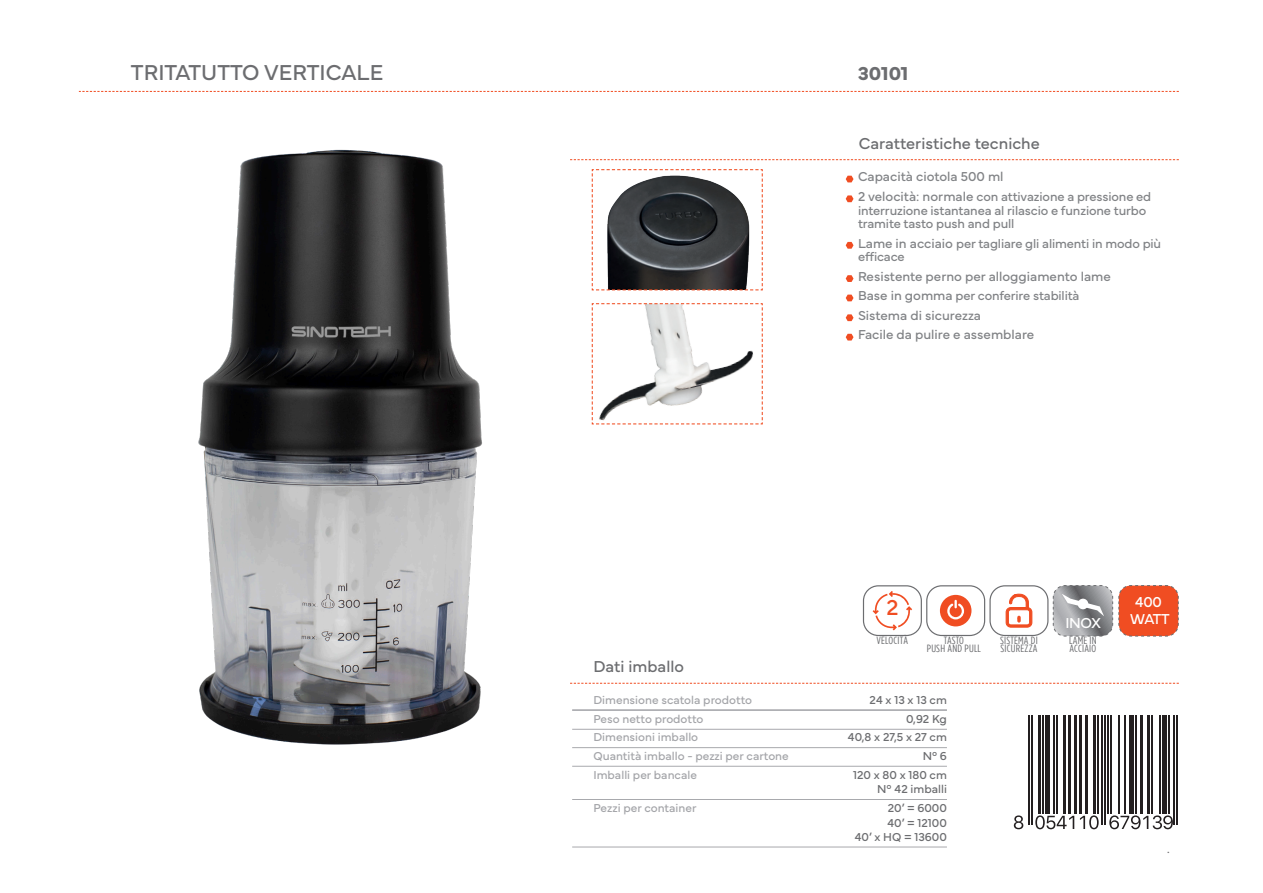
<style>
.page{position:relative;width:1263px;height:893px;background:#fff}
.page>*{position:absolute;margin:0;border:0;box-sizing:border-box;transform-origin:0 0}
.TITOLO{font:22.5px "Mundial";color:#6c6d70}
.t1{font:22.5px "Mundial";color:#f04d22}
.CODICE{font:700 19.5px "Mundial";letter-spacing:-.005em;color:#6c6d70}
.TITOLO_2{font:16.5px "Mundial";color:#6c6d70}
.N_W{font:15px "Mundial";letter-spacing:-.02em;color:#fff}
.Caratteristica1_2_3{font:13.5px "Mundial";color:#818386}
.Caratteristica1_2_3-2{font:13.05px/13.5px "Mundial";letter-spacing:-.01em;color:#818386}
.Caratteristiche_imballo{font:12px "Mundial";color:#a4a5a9}
.misure_imballo{font:12px "Mundial";color:#6c6d70}
.TITOLO_ICONA{font:10.5px "Gotham Condensed";letter-spacing:.02em;color:#6c6d70;scale:1.1 1}
.s1{font-size:13.5px}
</style>
<div class="page">
<svg style="left:79px;top:91px;width:1100px;height:1px"></svg>
<svg style="left:596px;top:683px;width:583px;height:1px"></svg>
<svg style="left:596px;top:159px;width:583px;height:1px"></svg>
<svg style="left:846px;top:195px;width:7px;height:7px"></svg>
<svg style="left:846px;top:275px;width:7px;height:7px"></svg>
<svg style="left:846px;top:314px;width:7px;height:7px"></svg>
<svg style="left:846px;top:334px;width:7px;height:7px"></svg>
<svg style="left:846px;top:295px;width:7px;height:6px"></svg>
<svg style="left:846px;top:242px;width:7px;height:7px"></svg>
<svg style="left:846px;top:176px;width:7px;height:6px"></svg>
<hr style="left:572px;top:710px;width:375px;height:1px;background:#a8a9ad">
<hr style="left:572px;top:729px;width:375px;height:1px;background:#a8a9ad">
<hr style="left:572px;top:747px;width:375px;height:1px;background:#a8a9ad">
<hr style="left:572px;top:766px;width:375px;height:1px;background:#a8a9ad">
<hr style="left:572px;top:799px;width:375px;height:1px;background:#a8a9ad">
<hr style="left:572px;top:847px;width:375px;height:1px;background:#a8a9ad">
<svg style="left:596px;top:169px;width:167px;height:122px"></svg>
<svg style="left:596px;top:303px;width:167px;height:122px"></svg>
<svg style="left:1052px;top:585px;width:127px;height:52px;background:#cb8574"></svg>
<div style="left:989px;top:585px;width:59px;height:51px;border:1px solid #6c6d70;border-radius:15px"></div>
<svg style="left:1005px;top:593px;width:28px;height:35px"></svg>
<div style="left:926px;top:585px;width:59px;height:51px;border:1px solid #6c6d70;border-radius:15px"></div>
<svg style="left:940px;top:595px;width:31px;height:31px"></svg>
<div style="left:863px;top:585px;width:59px;height:51px;border:1px solid #6c6d70;border-radius:15px"></div>
<svg style="left:873px;top:591px;width:39px;height:39px"></svg>
<svg style="left:1035px;top:815px;width:39px;height:14px"></svg>
<svg style="left:1080px;top:815px;width:19px;height:14px"></svg>
<svg style="left:1109px;top:815px;width:64px;height:14px"></svg>
<svg style="left:1014px;top:815px;width:9px;height:14px"></svg>
<hr style="left:1028px;top:715px;width:2px;height:109px;background:#231f20">
<hr style="left:1031px;top:715px;width:2px;height:109px;background:#231f20">
<hr style="left:1038px;top:715px;width:3px;height:99px;background:#231f20">
<hr style="left:1042px;top:715px;width:2px;height:99px;background:#231f20">
<hr style="left:1046px;top:715px;width:4px;height:99px;background:#231f20">
<hr style="left:1053px;top:715px;width:2px;height:99px;background:#231f20">
<hr style="left:1057px;top:715px;width:1px;height:99px;background:#231f20">
<hr style="left:1063px;top:715px;width:3px;height:99px;background:#231f20">
<hr style="left:1068px;top:715px;width:3px;height:99px;background:#231f20">
<hr style="left:1074px;top:715px;width:3px;height:99px;background:#231f20">
<hr style="left:1079px;top:715px;width:3px;height:99px;background:#231f20">
<hr style="left:1085px;top:715px;width:3px;height:99px;background:#231f20">
<hr style="left:1093px;top:715px;width:3px;height:99px;background:#231f20">
<hr style="left:1098px;top:715px;width:1px;height:99px;background:#231f20">
<hr style="left:1101px;top:715px;width:1px;height:109px;background:#231f20">
<hr style="left:1104px;top:715px;width:1px;height:109px;background:#231f20">
<hr style="left:1107px;top:715px;width:1px;height:99px;background:#231f20">
<hr style="left:1110px;top:715px;width:2px;height:99px;background:#231f20">
<hr style="left:1118px;top:715px;width:2px;height:99px;background:#231f20">
<hr style="left:1124px;top:715px;width:2px;height:99px;background:#231f20">
<div style="left:1129px;top:715px;width:5px;height:99px;background:#231f20"></div>
<hr style="left:1136px;top:715px;width:1px;height:99px;background:#231f20">
<hr style="left:1140px;top:715px;width:3px;height:99px;background:#231f20">
<hr style="left:1147px;top:715px;width:2px;height:99px;background:#231f20">
<hr style="left:1151px;top:715px;width:2px;height:99px;background:#231f20">
<hr style="left:1159px;top:715px;width:2px;height:99px;background:#231f20">
<div style="left:1162px;top:715px;width:5px;height:99px;background:#231f20"></div>
<hr style="left:1169px;top:715px;width:1px;height:99px;background:#231f20">
<hr style="left:1173px;top:715px;width:2px;height:109px;background:#231f20">
<hr style="left:1177px;top:715px;width:1px;height:109px;background:#231f20">
<img style="left:198px;top:149px;width:398px;height:651px">
<p class="TITOLO" style="left:131px;top:54px;width:254px">TRITATUTTO VERTICALE</p>
<p class="CODICE" style="left:858px;top:58px;width:52px">30101</p>
<p class="TITOLO_2" style="left:859px;top:130px;width:182px">Caratteristiche tecniche</p>
<p class="Caratteristica1_2_3" style="left:858px;top:166px;width:147px">Capacità ciotola 500 ml</p>
<p class="Caratteristica1_2_3-2" style="left:858px;top:189px;width:295px"><span class="s1">2 velocità: normale</span> con attivazione a pressione ed interruzione istantanea al rilascio e funzione turbo tramite tasto push and pull</p>
<p class="Caratteristica1_2_3-2" style="left:858px;top:235px;width:305px"><span class="s1">Lame in acciaio</span> per tagliare gli alimenti in modo più efficace</p>
<p class="Caratteristica1_2_3" style="left:858px;top:266px;width:254px">Resistente perno per alloggiamento lame</p>
<p class="Caratteristica1_2_3" style="left:858px;top:305px;width:125px">Sistema di sicurezza</p>
<p class="Caratteristica1_2_3" style="left:858px;top:324px;width:178px">Facile da pulire e assemblare</p>
<p class="Caratteristica1_2_3-2" style="left:858px;top:288px;width:223px"><span class="s1">Base in gomma</span> per conferire stabilità</p>
<p class="TITOLO_2" style="left:593px;top:653px;width:92px">Dati imballo</p>
<p class="t1" style="left:886px;top:589px;width:14px">2</p>
<p class="TITOLO_ICONA" style="left:876px;top:635px;width:30px">VELOCITÀ</p>
<p class="TITOLO_ICONA" style="left:944px;top:635px;width:20px">TASTO</p>
<p class="TITOLO_ICONA" style="left:927px;top:643px;width:51px">PUSH AND PULL</p>
<p class="Caratteristiche_imballo" style="left:593px;top:690px;width:160px">Dimensione scatola prodotto</p>
<p class="misure_imballo" style="left:870px;top:690px;width:79px">24 x 13 x 13 cm</p>
<p class="Caratteristiche_imballo" style="left:593px;top:710px;width:111px">Peso netto prodotto</p>
<p class="misure_imballo" style="left:906px;top:710px;width:42px">0,92 Kg</p>
<p class="Caratteristiche_imballo" style="left:593px;top:728px;width:106px">Dimensioni imballo</p>
<p class="Caratteristiche_imballo" style="left:593px;top:746px;width:197px">Quantità imballo - pezzi per cartone</p>
<p class="misure_imballo" style="left:848px;top:728px;width:101px">40,8 x 27,5 x 27 cm</p>
<p class="misure_imballo" style="left:923px;top:746px;width:26px">N° 6</p>
<p class="Caratteristiche_imballo" style="left:593px;top:765px;width:105px">Imballi per bancale</p>
<p class="Caratteristiche_imballo" style="left:593px;top:799px;width:105px">Pezzi per container</p>
<p class="misure_imballo" style="left:853px;top:765px;width:95px">120 x 80 x 180 cm</p>
<p class="misure_imballo" style="left:888px;top:799px;width:61px">20’ = 6000</p>
<p class="misure_imballo" style="left:877px;top:780px;width:71px">N° 42 imballi</p>
<p class="misure_imballo" style="left:887px;top:813px;width:61px">40’ = 12100</p>
<p class="misure_imballo" style="left:855px;top:827px;width:94px">40’ x HQ = 13600</p>
<p class="TITOLO_ICONA" style="left:1000px;top:635px;width:36px">SISTEMA DI</p>
<p class="TITOLO_ICONA" style="left:1000px;top:643px;width:35px">SICUREZZA</p>
<p class="N_W" style="left:1065px;top:612px;width:37px">INOX</p>
<p class="TITOLO_ICONA" style="left:1069px;top:635px;width:26px">LAME IN</p>
<p class="TITOLO_ICONA" style="left:1069px;top:643px;width:26px">ACCIAIO</p>
<p class="N_W" style="left:1135px;top:591px;width:28px">400</p>
<p class="N_W" style="left:1130px;top:607px;width:41px">WATT</p>
<p class="misure_imballo" style="left:1167px;top:840px;width:4px">.</p>
</div>
